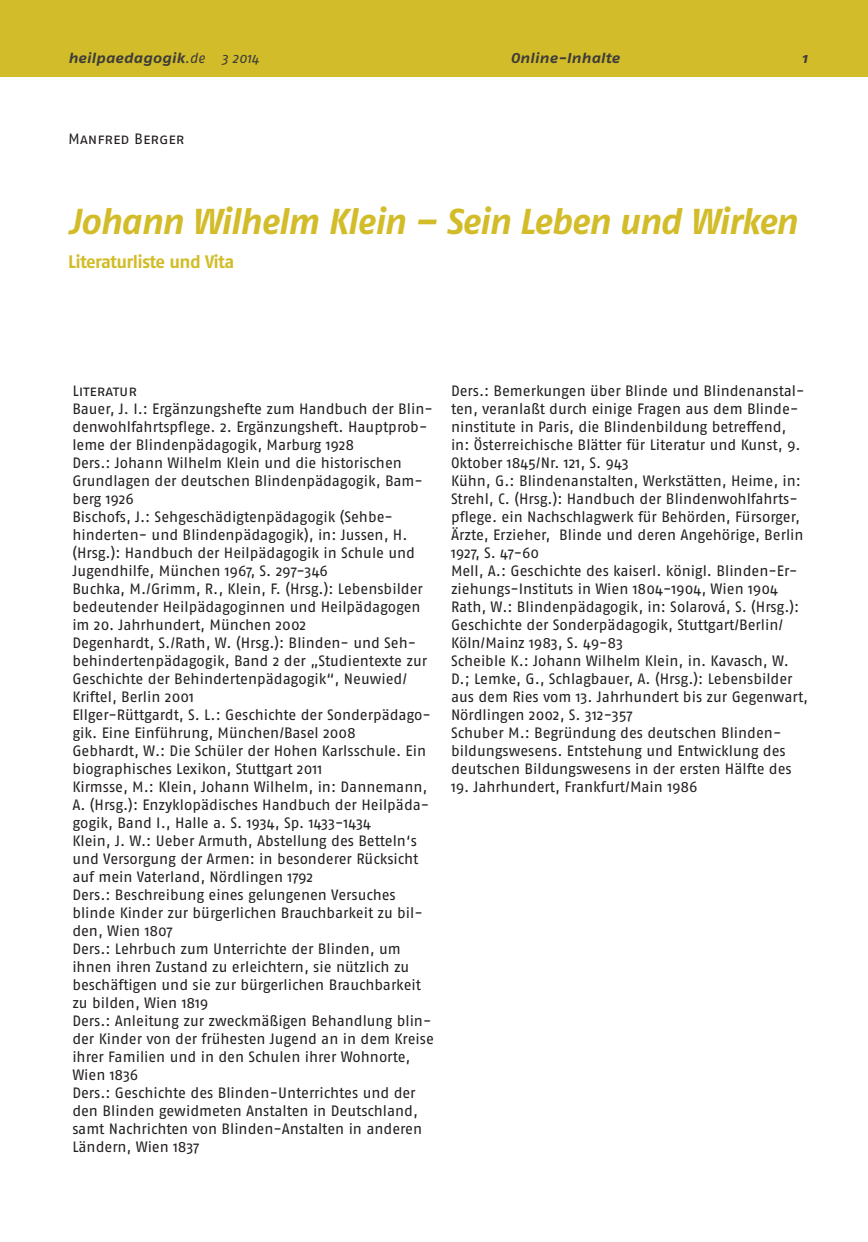
<style>
.page{position:relative;width:868px;height:1242px;background:#fff}
.page>*{position:absolute;margin:0;border:0;box-sizing:border-box;transform-origin:0 0}
.Head_gelb_groß{font:italic 700 36px "Fago No";letter-spacing:-.03em;color:#d3bc29}
.Head_gelb_klein{font:700 18px "Fago No";letter-spacing:-.035em;color:#d3bc29}
.Text{font:15px/18px "Fago No";letter-spacing:-.005em;color:#231f20}
.Autor{font:15px "Fago No Regular Caps";letter-spacing:-.01em;color:#231f20}
.t1{font:italic 700 14.25px "Fago Ex";color:#3e3d39}
.s1{font-family:"Fago No";font-weight:400}
</style>
<div class="page">
<div style="left:0;top:0;width:867px;height:77px;background:#d3bc29"></div>
<p class="t1" style="left:68px;top:49px;width:193px">heilpaedagogik<span class="s1">.de 3 2014</span></p>
<p class="t1" style="left:510px;top:49px;width:111px">Online-Inhalte</p>
<p class="t1" style="left:801px;top:49px;width:7px">1</p>
<p class="Autor" style="left:68px;top:130px;width:118px">Manfred Berger</p>
<p class="Head_gelb_groß" style="left:68px;top:200px;width:730px">Johann Wilhelm Klein – Sein Leben und Wirken</p>
<p class="Head_gelb_klein" style="left:68px;top:252px;width:168px">Literaturliste und Vita</p>
<p class="Autor" style="left:72px;top:382px;width:66px">Literatur</p>
<p class="Text" style="left:72px;top:400px;width:362px">Bauer, J. I.: Ergänzungshefte zum Handbuch der Blin&shy;denwohlfahrtspflege. 2. Ergänzungsheft. Hauptprob&shy;leme der Blindenpädagogik, Marburg 1928</p>
<p class="Text" style="left:72px;top:454px;width:352px">Ders.: Johann Wilhelm Klein und die historischen<br>Grundlagen der deutschen Blindenpädagogik, Bam&shy;berg 1926</p>
<p class="Text" style="left:72px;top:508px;width:344px">Bischofs, J.: Sehgeschädigtenpädagogik (Sehbe&shy;hinderten- und Blindenpädagogik), in: Jussen, H. (Hrsg.): Handbuch der Heilpädagogik in Schule und Jugendhilfe, München 1967, S. 297-346</p>
<p class="Text" style="left:72px;top:580px;width:352px">Buchka, M./Grimm, R., Klein, F. (Hrsg.): Lebensbilder bedeutender Heilpädagoginnen und Heilpädagogen im 20. Jahrhundert, München 2002</p>
<p class="Text" style="left:72px;top:634px;width:356px">Degenhardt, S./Rath, W. (Hrsg.): Blinden- und Seh&shy;behindertenpädagogik, Band 2 der „Studientexte zur Geschichte der Behindertenpädagogik“, Neuwied/ Kriftel, Berlin 2001</p>
<p class="Text" style="left:72px;top:706px;width:360px">Ellger-Rüttgardt, S. L.: Geschichte der Sonderpädago&shy;gik. Eine Einführung, München/Basel 2008</p>
<p class="Text" style="left:72px;top:742px;width:355px">Gebhardt, W.: Die Schüler der Hohen Karlsschule. Ein biographisches Lexikon, Stuttgart 2011</p>
<p class="Text" style="left:72px;top:778px;width:358px">Kirmsse, M.: Klein, Johann Wilhelm, in: Dannemann,<br>A. (Hrsg.): Enzyklopädisches Handbuch der Heilpäda&shy;gogik, Band I., Halle a. S. 1934, Sp. 1433-1434</p>
<p class="Text" style="left:72px;top:832px;width:347px;text-align:justify">Klein, J. W.: Ueber Armuth, Abstellung des Betteln‘s und Versorgung der Armen: in besonderer Rücksicht auf mein Vaterland, Nördlingen 1792</p>
<p class="Text" style="left:72px;top:886px;width:352px">Ders.: Beschreibung eines gelungenen Versuches blinde Kinder zur bürgerlichen Brauchbarkeit zu bil&shy;den, Wien 1807</p>
<p class="Text" style="left:72px;top:940px;width:350px">Ders.: Lehrbuch zum Unterrichte der Blinden, um ihnen ihren Zustand zu erleichtern, sie nützlich zu beschäftigen und sie zur bürgerlichen Brauchbarkeit zu bilden, Wien 1819</p>
<p class="Text" style="left:72px;top:1012px;width:363px">Ders.: Anleitung zur zweckmäßigen Behandlung blin&shy;der Kinder von der frühesten Jugend an in dem Kreise ihrer Familien und in den Schulen ihrer Wohnorte, Wien 1836</p>
<p class="Text" style="left:72px;top:1084px;width:351px">Ders.: Geschichte des Blinden-Unterrichtes und der den Blinden gewidmeten Anstalten in Deutschland, samt Nachrichten von Blinden-Anstalten in anderen Ländern, Wien 1837</p>
<p class="Text" style="left:451px;top:382px;width:355px">Ders.: Bemerkungen über Blinde und Blindenanstal&shy;ten, veranlaßt durch einige Fragen aus dem Blinde&shy;ninstitute in Paris, die Blindenbildung betreffend, in: Österreichische Blätter für Literatur und Kunst, 9.<br>Oktober 1845/Nr. 121, S. 943</p>
<p class="Text" style="left:451px;top:472px;width:354px">Kühn, G.: Blindenanstalten, Werkstätten, Heime, in:<br>Strehl, C. (Hrsg.): Handbuch der Blindenwohlfahrts&shy;pflege. ein Nachschlagwerk für Behörden, Fürsorger, Ärzte, Erzieher, Blinde und deren Angehörige, Berlin 1927, S. 47-60</p>
<p class="Text" style="left:451px;top:562px;width:348px">Mell, A.: Geschichte des kaiserl. königl. Blinden-Er&shy;ziehungs-Instituts in Wien 1804-1904, Wien 1904</p>
<p class="Text" style="left:451px;top:598px;width:350px">Rath, W.: Blindenpädagogik, in: Solarová, S. (Hrsg.):<br>Geschichte der Sonderpädagogik, Stuttgart/Berlin/<br>Köln/Mainz 1983, S. 49-83</p>
<p class="Text" style="left:451px;top:652px;width:358px">Scheible K.: Johann Wilhelm Klein, in. Kavasch, W.<br>D.; Lemke, G., Schlagbauer, A. (Hrsg.): Lebensbilder aus dem Ries vom 13. Jahrhundert bis zur Gegenwart, Nördlingen 2002, S. 312-357</p>
<p class="Text" style="left:451px;top:724px;width:342px">Schuber M.: Begründung des deutschen Blinden&shy;bildungswesens. Entstehung und Entwicklung des deutschen Bildungswesens in der ersten Hälfte des</p>
<p class="Text" style="left:451px;top:778px;width:248px">19. Jahrhundert, Frankfurt/Main 1986</p>
</div>
